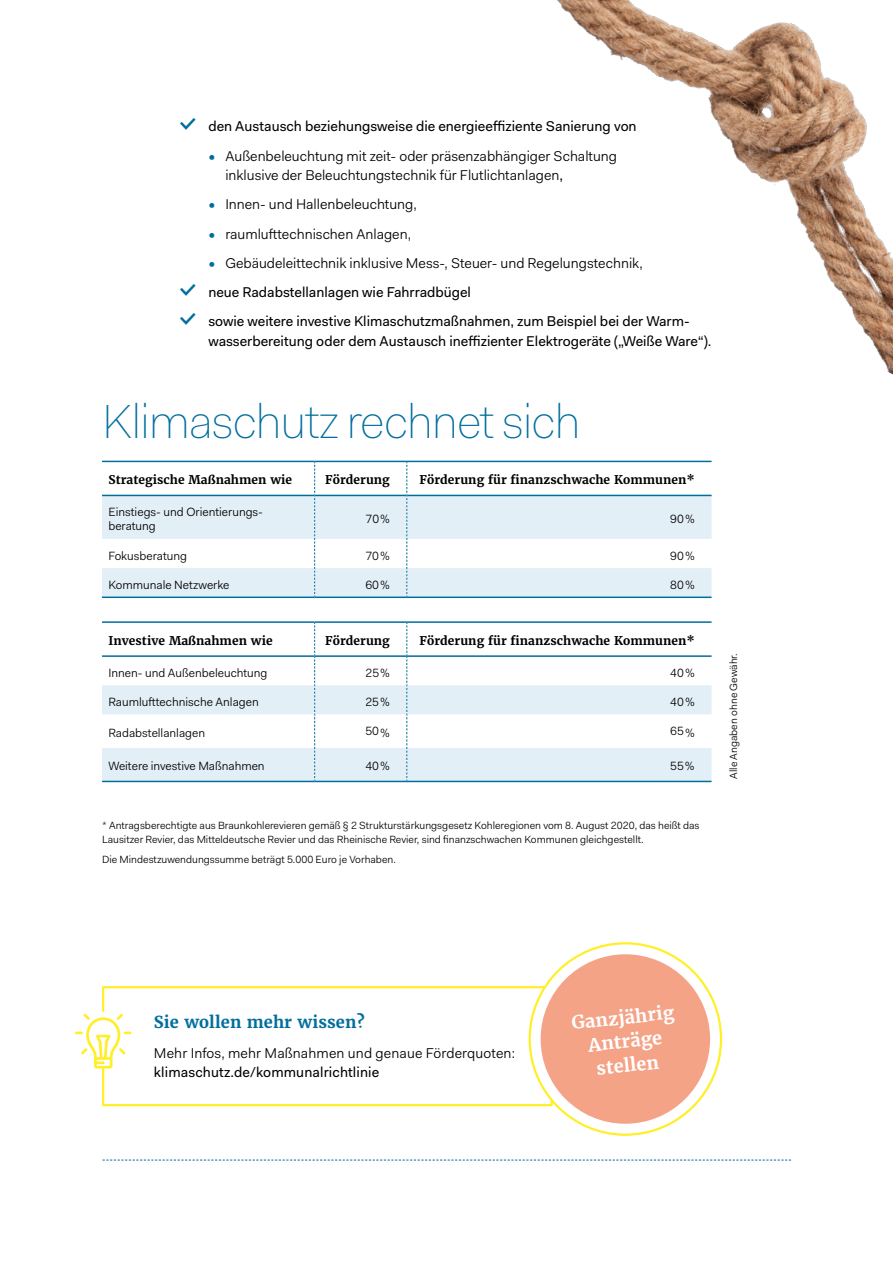
<style>
.page{position:relative;width:893px;height:1263px;background:#fff}
.page>*{position:absolute;margin:0;border:0;box-sizing:border-box;transform-origin:0 0}
.t1{font:100 48px "Fakt";letter-spacing:-.025em;color:#006e9d}
.t2{font:700 18px/24px "Merriweather";color:#fff;text-align:center}
.t3{font:700 16.5px "Merriweather";letter-spacing:.005em;color:#006e9d}
.t4{font:14.25px/19.5px "Fakt Blond";color:#000}
.t5{font:14.25px/29.2px "Fakt";color:#000}
.t6{font:12px/14.2px "Fakt Blond";color:#000}
.t7{font:700 12px "Merriweather";letter-spacing:.005em;color:#000}
.t8{font:10.5px/14.7px "Fakt Blond";color:#000}
.s1{font-family:"iconmonstr iconic font";color:#006e9d}
.s2{font-family:"Fakt";color:#006e9d}
.s3{font-family:"Fakt"}
</style>
<div class="page">
<img style="left:557px;top:0;width:336px;height:374px">
<hr style="left:102px;top:461px;width:213px;height:1px;background:#006e9d">
<hr style="left:315px;top:461px;width:92px;height:1px;background:#006e9d">
<hr style="left:407px;top:461px;width:304px;height:1px;background:#006e9d">
<svg style="left:102px;top:462px;width:609px;height:134px"></svg>
<hr style="left:102px;top:596px;width:213px;height:2px;background:#006e9d">
<hr style="left:315px;top:596px;width:92px;height:2px;background:#006e9d">
<hr style="left:407px;top:596px;width:304px;height:2px;background:#006e9d">
<hr style="left:102px;top:621px;width:213px;height:2px;background:#006e9d">
<hr style="left:315px;top:621px;width:92px;height:2px;background:#006e9d">
<hr style="left:407px;top:621px;width:304px;height:2px;background:#006e9d">
<hr style="left:102px;top:781px;width:213px;height:1px;background:#006e9d">
<hr style="left:315px;top:781px;width:92px;height:1px;background:#006e9d">
<hr style="left:407px;top:781px;width:304px;height:1px;background:#006e9d">
<svg style="left:102px;top:623px;width:609px;height:158px"></svg>
<hr style="left:102px;top:655px;width:213px;height:2px;background:#006e9d">
<hr style="left:315px;top:655px;width:92px;height:2px;background:#006e9d">
<hr style="left:407px;top:655px;width:304px;height:2px;background:#006e9d">
<svg style="left:103px;top:1160px;width:688px;height:1px"></svg>
<svg style="left:101px;top:985px;width:453px;height:122px"></svg>
<svg style="left:75px;top:1014px;width:56px;height:54px"></svg>
<svg style="left:530px;top:943px;width:191px;height:192px"></svg>
<div style="left:541px;top:954px;width:169px;height:170px;background:#f5a387;border-radius:50%"></div>
<h3 class="t5" style="left:181px;top:112px;width:457px"><span class="s1">)</span> den Austausch beziehungsweise die energieeffiziente Sanierung von</h3>
<h3 class="t4" style="left:225px;top:146px;width:393px;text-indent:-17px"><span class="s2">•</span> Außenbeleuchtung mit zeit- oder präsenzabhängiger Schaltung inklusive der Beleuchtungstechnik für Flutlichtanlagen<span class="s3">,</span></h3>
<h3 class="t4" style="left:208px;top:195px;width:210px"><span class="s2">•</span> Innen- und Hallenbeleuchtung,</h3>
<h3 class="t4" style="left:208px;top:224px;width:204px"><span class="s2">•</span> raumlufttechnischen Anlagen,</h3>
<h3 class="t4" style="left:208px;top:253px;width:436px"><span class="s2">•</span> Gebäudeleittechnik inklusive Mess-, Steuer- und Regelungstechnik,</h3>
<h3 class="t5" style="left:181px;top:277px;width:510px"><span class="s1">)</span> neue Radabstellanlagen wie Fahrradbügel<br><span class="s1">)</span> sowie weitere investive Klimaschutzmaßnahmen, zum Beispiel bei der Warm-</h3>
<h3 class="t5" style="left:208px;top:326px;width:505px">wasserbereitung oder dem Austausch ineffizienter Elektrogeräte („Weiße Ware“).</h3>
<h1 class="t1" style="left:102px;top:390px;width:480px">Klimaschutz rechnet sich</h1>
<p class="t7" style="left:108px;top:472px;width:185px">Strategische Maßnahmen wie</p>
<p class="t7" style="left:325px;top:472px;width:66px">Förderung</p>
<p class="t7" style="left:420px;top:472px;width:276px">Förderung für finanzschwache Kommunen*</p>
<p class="t6" style="left:108px;top:505px;width:155px">Einstiegs- und Orientierungs&shy;beratung</p>
<p class="t6" style="left:365px;top:512px;width:26px">70%</p>
<p class="t6" style="left:670px;top:512px;width:26px">90%</p>
<p class="t6" style="left:108px;top:548px;width:80px">Fokusberatung</p>
<p class="t6" style="left:365px;top:548px;width:26px">70%</p>
<p class="t6" style="left:670px;top:548px;width:26px">90%</p>
<p class="t6" style="left:108px;top:577px;width:123px">Kommunale Netzwerke</p>
<p class="t6" style="left:365px;top:577px;width:26px">60%</p>
<p class="t6" style="left:670px;top:577px;width:26px">80%</p>
<p class="t7" style="left:108px;top:633px;width:166px">Investive Maßnahmen wie</p>
<p class="t7" style="left:325px;top:633px;width:66px">Förderung</p>
<p class="t7" style="left:420px;top:633px;width:276px">Förderung für finanzschwache Kommunen*</p>
<p class="t6" style="left:108px;top:665px;width:161px">Innen- und Außenbeleuchtung</p>
<p class="t6" style="left:365px;top:665px;width:26px">25%</p>
<p class="t6" style="left:670px;top:665px;width:26px">40%</p>
<p class="t6" style="left:108px;top:695px;width:152px">Raumlufttechnische Anlagen</p>
<p class="t6" style="left:365px;top:695px;width:26px">25%</p>
<p class="t6" style="left:670px;top:695px;width:26px">40%</p>
<p class="t6" style="left:108px;top:725px;width:98px">Radabstellanlagen</p>
<p class="t6" style="left:365px;top:724px;width:26px">50%</p>
<p class="t6" style="left:670px;top:724px;width:26px">65%</p>
<p class="t6" style="left:108px;top:759px;width:158px">Weitere investive Maßnahmen</p>
<p class="t6" style="left:365px;top:759px;width:26px">40%</p>
<p class="t6" style="left:670px;top:759px;width:26px">55%</p>
<p class="t8" style="left:102px;top:817px;width:599px">* Antragsberechtigte aus Braunkohlerevieren gemäß § 2 Strukturstärkungsgesetz Kohleregionen vom 8. August 2020, das heißt das<br>Lausitzer Revier, das Mitteldeutsche Revier und das Rheinische Revier, sind finanzschwachen Kommunen gleichgestellt.</p>
<p class="t8" style="left:102px;top:852px;width:295px">Die Mindestzuwendungssumme beträgt 5.000 Euro je Vorhaben.</p>
<p class="t8" style="left:726px;top:779px;width:127px;rotate:-90deg">Alle Angaben ohne Gewähr.</p>
<h3 class="t3" style="left:154px;top:1012px;width:212px">Sie wollen mehr wissen?</h3>
<h3 class="t4" style="left:154px;top:1043px;width:363px">Mehr Infos, mehr Maßnahmen und genaue Förderquoten:</h3>
<h3 class="t5" style="left:154px;top:1057px;width:227px">klimaschutz.de/kommunalrichtlinie</h3>
<h2 class="t2" style="left:570px;top:1011px;width:105px;rotate:-6deg">Ganzjährig<br>Anträge stellen</h2>
</div>
